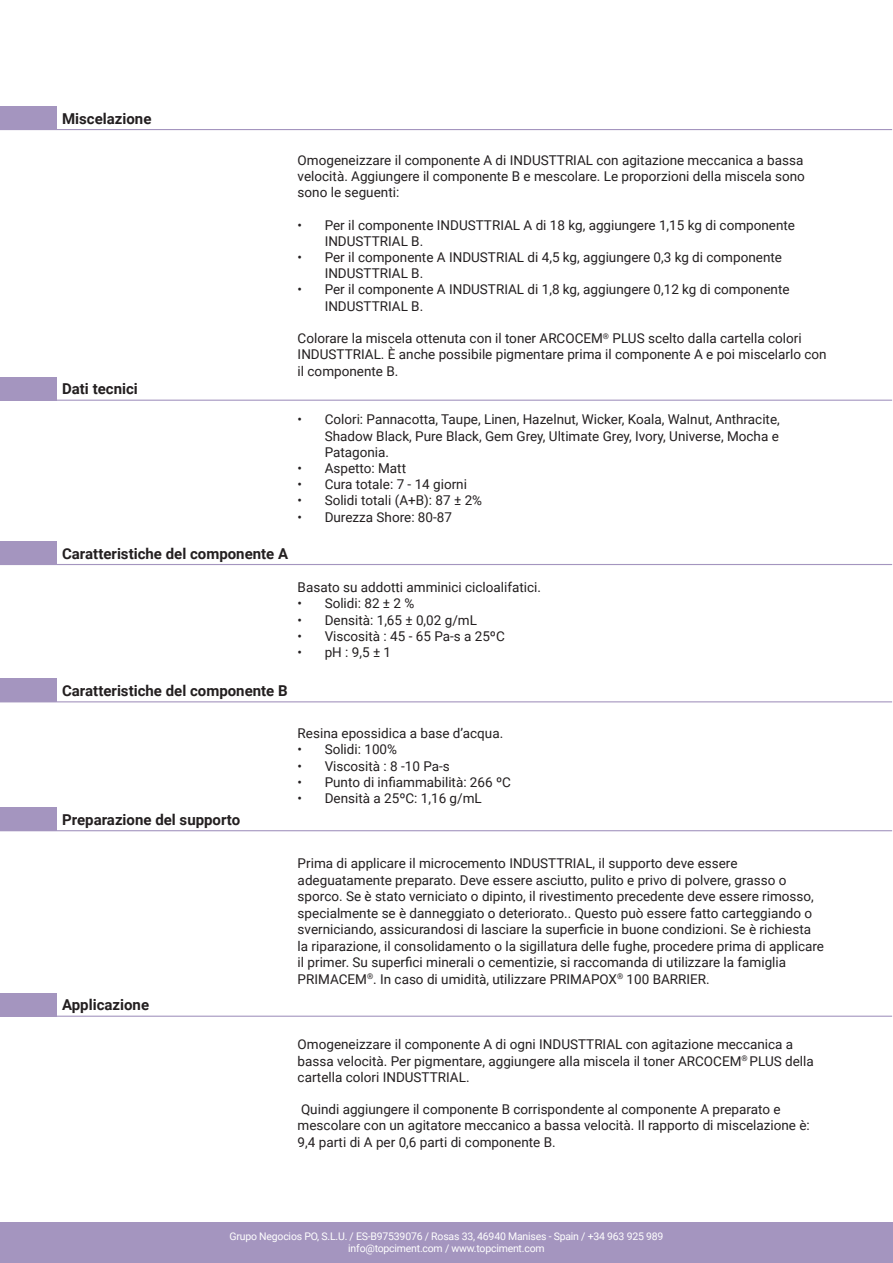
<style>
.page{position:relative;width:893px;height:1263px;background:#fff}
.page>*{position:absolute;margin:0;border:0;box-sizing:border-box;transform-origin:0 0}
.t1{font:700 15px "Roboto";color:#231f20}
.TEXTO_GROSO{font:13.5px/16.2px "Roboto";color:#231f20}
.LISTA{font:13.5px "Roboto";color:#231f20}
.t2{font:10.5px/12px "Roboto";letter-spacing:-.02em;color:#fff;text-align:center}
</style>
<div class="page">
<div style="left:0;top:1222px;width:893px;height:41px;background:#a495bf"></div>
<div style="left:0;top:106px;width:56px;height:24px;background:#a495bf"></div>
<hr style="left:56px;top:129px;width:836px;height:1px;background:#a495bf">
<div style="left:0;top:377px;width:56px;height:23px;background:#a495bf"></div>
<hr style="left:0;top:400px;width:56px;height:1px;background:#a495bf">
<hr style="left:56px;top:400px;width:836px;height:1px;background:#a495bf">
<div style="left:0;top:541px;width:56px;height:23px;background:#a495bf"></div>
<hr style="left:0;top:564px;width:56px;height:1px;background:#a495bf">
<hr style="left:56px;top:564px;width:836px;height:1px;background:#a495bf">
<div style="left:0;top:679px;width:56px;height:23px;background:#a495bf"></div>
<hr style="left:56px;top:701px;width:836px;height:1px;background:#a495bf">
<div style="left:0;top:807px;width:56px;height:24px;background:#a495bf"></div>
<hr style="left:56px;top:830px;width:836px;height:1px;background:#a495bf">
<div style="left:0;top:993px;width:56px;height:23px;background:#a495bf"></div>
<hr style="left:0;top:1016px;width:56px;height:1px;background:#a495bf">
<hr style="left:56px;top:1016px;width:836px;height:1px;background:#a495bf">
<h3 class="t1" style="left:62px;top:108px;width:91px">Miscelazione</h3>
<h3 class="t1" style="left:62px;top:378px;width:77px">Dati tecnici</h3>
<p class="TEXTO_GROSO" style="left:298px;top:151px;width:509px">Omogeneizzare il componente A di INDUSTTRIAL con agitazione meccanica a bassa velocità. Aggiungere il componente B e mescolare. Le proporzioni della miscela sono</p>
<p class="TEXTO_GROSO" style="left:298px;top:184px;width:103px">sono le seguenti:</p>
<p class="TEXTO_GROSO" style="left:325px;top:216px;width:472px;text-indent:-27px">• Per il componente INDUSTTRIAL A di 18 kg, aggiungere 1,15 kg di componente<br>INDUSTTRIAL B.</p>
<p class="TEXTO_GROSO" style="left:325px;top:249px;width:459px;text-indent:-27px">• Per il componente A INDUSTRIAL di 4,5 kg, aggiungere 0,3 kg di componente<br>INDUSTTRIAL B.</p>
<p class="TEXTO_GROSO" style="left:325px;top:281px;width:466px;text-indent:-27px">• Per il componente A INDUSTRIAL di 1,8 kg, aggiungere 0,12 kg di componente<br>INDUSTTRIAL B.</p>
<p class="TEXTO_GROSO" style="left:298px;top:330px;width:530px">Colorare la miscela ottenuta con il toner ARCOCEM<sup>®</sup> PLUS scelto dalla cartella colori<br>INDUSTTRIAL. È anche possibile pigmentare prima il componente A e poi miscelarlo con il componente B.</p>
<p class="TEXTO_GROSO" style="left:325px;top:411px;width:457px;text-align:justify;text-indent:-27px">• Colori: Pannacotta, Taupe, Linen, Hazelnut, Wicker, Koala, Walnut, Anthracite, Shadow Black, Pure Black, Gem Grey, Ultimate Grey, Ivory, Universe, Mocha e Patagonia.</p>
<p class="TEXTO_GROSO" style="left:298px;top:460px;width:110px">• Aspetto: Matt</p>
<p class="TEXTO_GROSO" style="left:298px;top:476px;width:171px">• Cura totale: 7 - 14 giorni</p>
<p class="TEXTO_GROSO" style="left:298px;top:492px;width:186px">• Solidi totali (A+B): 87 ± 2%</p>
<p class="TEXTO_GROSO" style="left:298px;top:508px;width:156px">• Durezza Shore: 80-87</p>
<h3 class="t1" style="left:62px;top:543px;width:228px">Caratteristiche del componente A</h3>
<h3 class="t1" style="left:62px;top:680px;width:227px">Caratteristiche del componente B</h3>
<p class="LISTA" style="left:298px;top:578px;width:245px">Basato su addotti amminici cicloalifatici.</p>
<p class="TEXTO_GROSO" style="left:298px;top:595px;width:118px">• Solidi: 82 ± 2 %</p>
<p class="TEXTO_GROSO" style="left:298px;top:611px;width:181px">• Densità: 1,65 ± 0,02 g/mL</p>
<p class="TEXTO_GROSO" style="left:298px;top:627px;width:209px">• Viscosità : 45 - 65 Pa-s a 25ºC</p>
<p class="TEXTO_GROSO" style="left:298px;top:643px;width:95px">• pH : 9,5 ± 1</p>
<h3 class="t1" style="left:62px;top:809px;width:180px">Preparazione del supporto</h3>
<p class="LISTA" style="left:298px;top:724px;width:207px">Resina epossidica a base d’acqua.</p>
<p class="TEXTO_GROSO" style="left:298px;top:741px;width:101px">• Solidi: 100%</p>
<p class="TEXTO_GROSO" style="left:298px;top:757px;width:154px">• Viscosità : 8 -10 Pa-s</p>
<p class="TEXTO_GROSO" style="left:298px;top:773px;width:215px">• Punto di infiammabilità: 266 ºC</p>
<p class="TEXTO_GROSO" style="left:298px;top:790px;width:186px">• Densità a 25ºC: 1,16 g/mL</p>
<h3 class="t1" style="left:62px;top:994px;width:89px">Applicazione</h3>
<p class="TEXTO_GROSO" style="left:298px;top:855px;width:528px">Prima di applicare il microcemento INDUSTTRIAL, il supporto deve essere adeguatamente preparato. Deve essere asciutto, pulito e privo di polvere, grasso o sporco. Se è stato verniciato o dipinto, il rivestimento precedente deve essere rimosso, specialmente se è danneggiato o deteriorato.. Questo può essere fatto carteggiando o sverniciando, assicurandosi di lasciare la superficie in buone condizioni. Se è richiesta la riparazione, il consolidamento o la sigillatura delle fughe, procedere prima di applicare il primer. Su superfici minerali o cementizie, si raccomanda di utilizzare la famiglia PRIMACEM<sup>®</sup>. In caso di umidità, utilizzare PRIMAPOX<sup>®</sup> 100 BARRIER.</p>
<p class="TEXTO_GROSO" style="left:298px;top:1036px;width:518px">Omogeneizzare il componente A di ogni INDUSTTRIAL con agitazione meccanica a bassa velocità. Per pigmentare, aggiungere alla miscela il toner ARCOCEM<sup>®</sup> PLUS della cartella colori INDUSTTRIAL.</p>
<p class="TEXTO_GROSO" style="left:298px;top:1101px;width:514px">Quindi aggiungere il componente B corrispondente al componente A preparato e mescolare con un agitatore meccanico a bassa velocità. Il rapporto di miscelazione è:<br>9,4 parti di A per 0,6 parti di componente B.</p>
<p class="t2" style="left:230px;top:1230px;width:435px">Grupo Negocios PO, S.L.U. / ES-B97539076 / Rosas 33, 46940 Manises - Spain / +34 963 925 989 info@topciment.com / www.topciment.com</p>
</div>
